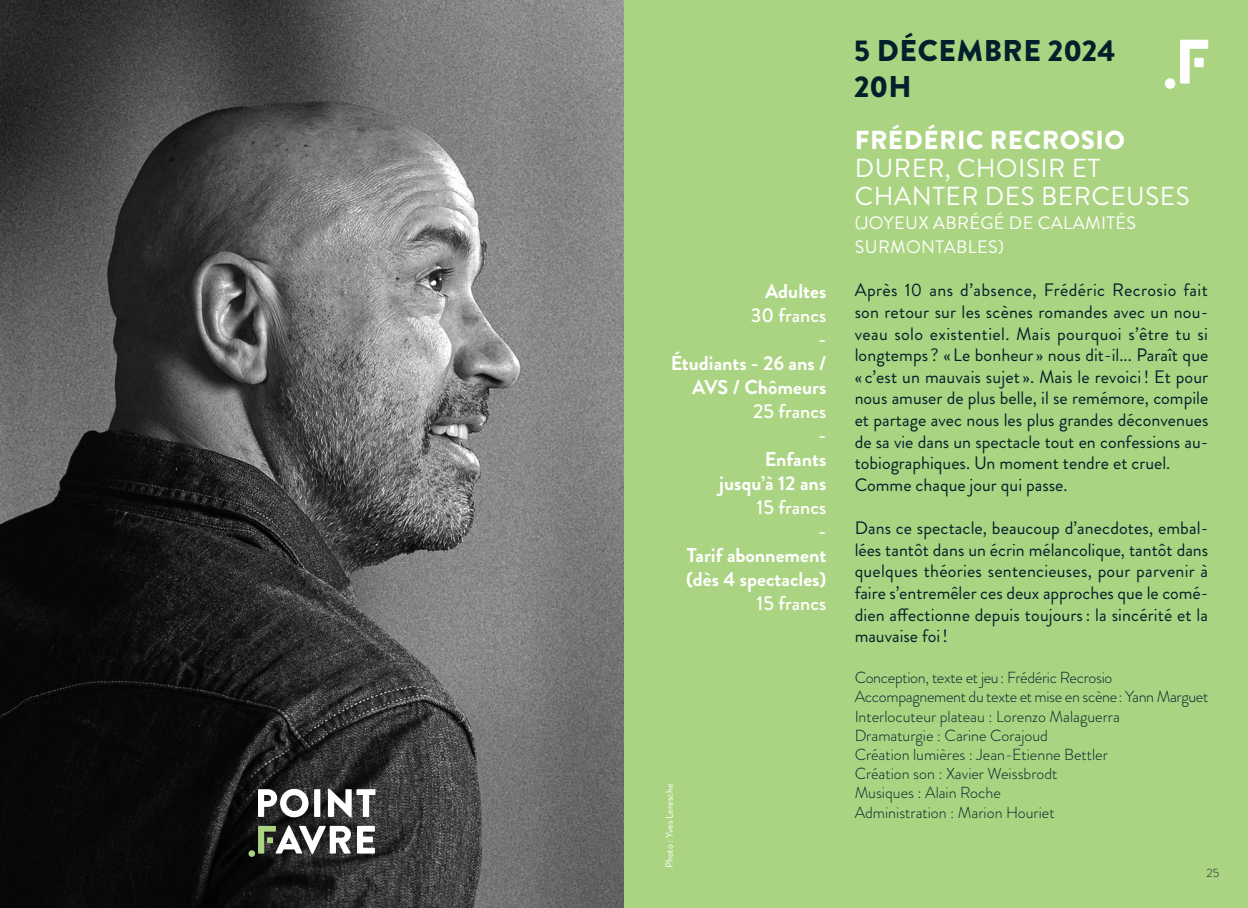
<style>
.page{position:relative;width:1248px;height:908px;background:#fff}
.page>*{position:absolute;margin:0;border:0;box-sizing:border-box;transform-origin:0 0}
.Date_et_horaire{font:900 30px/36px "Brandon Grotesque";color:#00212b}
.Date_et_horaire-2{font:900 30px "Brandon Grotesque";letter-spacing:.02em;color:#00212b}
.Artiste{font:26px/28px "Brandon Grotesque";letter-spacing:.02em;color:#fff}
.Bloc_informations{font:700 20px/24px "Brandon Grotesque";color:#fff;text-align:right}
.Bloc_informations-2{font:500 20px/24px "Brandon Grotesque";color:#fff;text-align:center}
.t1{font:900 20px "Brandon Grotesque";color:#fff}
.Texte_courant{font:18px/21.6px "Brandon Grotesque";color:#00212b;text-align:justify}
.Artiste-2{font:18px/24px "Brandon Grotesque";letter-spacing:.02em;color:#fff}
.Texte_courant-2{font:300 16px "Brandon Grotesque";color:#00212b}
.Texte_courant-3{font:300 16px "Brandon Grotesque";letter-spacing:-.02em;color:#00212b}
.Artiste-3{font:300 12px "Brandon Grotesque";color:#231f20}
.Artiste-4{font:10px "Brandon Grotesque";color:#fff}
.s1{font-weight:700}
.s2{font-weight:500}
.s3{font-weight:900}
</style>
<div class="page">
<img style="left:0;top:0;width:624px;height:907px">
<div style="left:624px;top:0;width:623px;height:907px;background:#abd482"></div>
<svg style="left:1180px;top:40px;width:28px;height:43px"></svg>
<div style="left:1194px;top:58px;width:9px;height:9px;background:#fff"></div>
<div style="left:1164px;top:78px;width:11px;height:11px;background:#fff;border-radius:50%"></div>
<svg style="left:258px;top:788px;width:50px;height:28px"></svg>
<div style="left:314px;top:788px;width:6px;height:28px;background:#fff"></div>
<svg style="left:328px;top:788px;width:47px;height:28px"></svg>
<svg style="left:357px;top:825px;width:18px;height:28px"></svg>
<svg style="left:258px;top:825px;width:93px;height:28px"></svg>
<svg style="left:248px;top:849px;width:7px;height:7px"></svg>
<p class="Bloc_informations-2" style="left:750px;top:279px;width:77px;text-align:right"><span class="s1">Adultes<br></span>30 francs</p>
<p class="Bloc_informations-2" style="left:818px;top:327px;width:9px">-</p>
<p class="Bloc_informations" style="left:670px;top:351px;width:157px">Étudiants - 26 ans /<br>AVS / Chômeurs<br><span class="s2">25 francs</span></p>
<p class="Bloc_informations-2" style="left:818px;top:423px;width:9px">-</p>
<p class="Bloc_informations" style="left:764px;top:447px;width:63px">Enfants</p>
<p class="Bloc_informations" style="left:719px;top:471px;width:108px">jusqu’à 12 ans</p>
<p class="Bloc_informations-2" style="left:756px;top:495px;width:71px">15 francs</p>
<p class="Bloc_informations-2" style="left:818px;top:519px;width:9px">-</p>
<p class="Bloc_informations" style="left:686px;top:543px;width:141px">Tarif abonnement (dès 4 spectacles)<br><span class="s2">15 francs</span></p>
<p class="Bloc_informations-2" style="left:818px;top:282px;width:9px">-</p>
<p class="t1" style="left:749px;top:303px;width:78px">Etudiants</p>
<p class="Bloc_informations-2" style="left:809px;top:354px;width:19px">xx -</p>
<p class="t1" style="left:752px;top:399px;width:76px">Enfants /</p>
<p class="Bloc_informations-2" style="left:809px;top:450px;width:19px">xx -</p>
<p class="t1" style="left:807px;top:495px;width:20px">xx</p>
<p class="Artiste-4" style="left:662px;top:867px;width:86px;rotate:-90deg">Photo : Yves Leresche</p>
<p class="Date_et_horaire-2" style="left:854px;top:29px;width:263px">5 DÉCEMBRE 2024</p>
<p class="Date_et_horaire" style="left:854px;top:69px;width:59px">20H</p>
<p class="Artiste" style="left:854px;top:126px;width:336px"><span class="s3">FRÉDÉRIC RECROSIO<br></span>DURER, CHOISIR ET<br>CHANTER DES BERCEUSES</p>
<p class="Artiste-2" style="left:854px;top:211px;width:283px">(JOYEUX ABRÉGÉ DE CALAMITÉS<br>SURMONTABLES)</p>
<h1 class="Date_et_horaire" style="left:854px;top:33px;width:137px">xx.xx.2022 xxh</h1>
<p class="Texte_courant" style="left:854px;top:279px;width:355px">Après 10 ans d’absence, Frédéric Recrosio fait son retour sur les scènes romandes avec un nou&shy;veau solo existentiel. Mais pourquoi s’être tu si longtemps ? « Le bonheur » nous dit-il... Paraît que « c’est un mauvais sujet ». Mais le revoici! Et pour nous amuser de plus belle, il se remémore, compile et partage avec nous les plus grandes déconvenues de sa vie dans un spectacle tout en confessions au&shy;tobiographiques. Un moment tendre et cruel.</p>
<p class="Texte_courant" style="left:854px;top:474px;width:214px">Comme chaque jour qui passe.</p>
<p class="Texte_courant" style="left:854px;top:517px;width:355px">Dans ce spectacle, beaucoup d’anecdotes, embal&shy;lées tantôt dans un écrin mélancolique, tantôt dans quelques théories sentencieuses, pour parvenir à faire s’entremêler ces deux approches que le comé&shy;dien affectionne depuis toujours: la sincérité et la mauvaise foi!</p>
<p class="Texte_courant-3" style="left:854px;top:666px;width:259px">Conception, texte et jeu: Frédéric Recrosio</p>
<p class="Texte_courant-3" style="left:854px;top:685px;width:355px">Accompagnement du texte et mise en scène: Yann Marguet</p>
<p class="Texte_courant-2" style="left:854px;top:704px;width:267px">Interlocuteur plateau : Lorenzo Malaguerra</p>
<p class="Texte_courant-2" style="left:854px;top:724px;width:195px">Dramaturgie : Carine Corajoud</p>
<p class="Texte_courant-2" style="left:854px;top:743px;width:255px">Création lumières : Jean-Etienne Bettler</p>
<p class="Texte_courant-2" style="left:854px;top:762px;width:204px">Création son : Xavier Weissbrodt</p>
<p class="Texte_courant-2" style="left:854px;top:781px;width:148px">Musiques : Alain Roche</p>
<p class="Texte_courant-2" style="left:854px;top:800px;width:201px">Administration : Marion Houriet</p>
<p class="Artiste-3" style="left:1206px;top:863px;width:14px">25</p>
</div>
